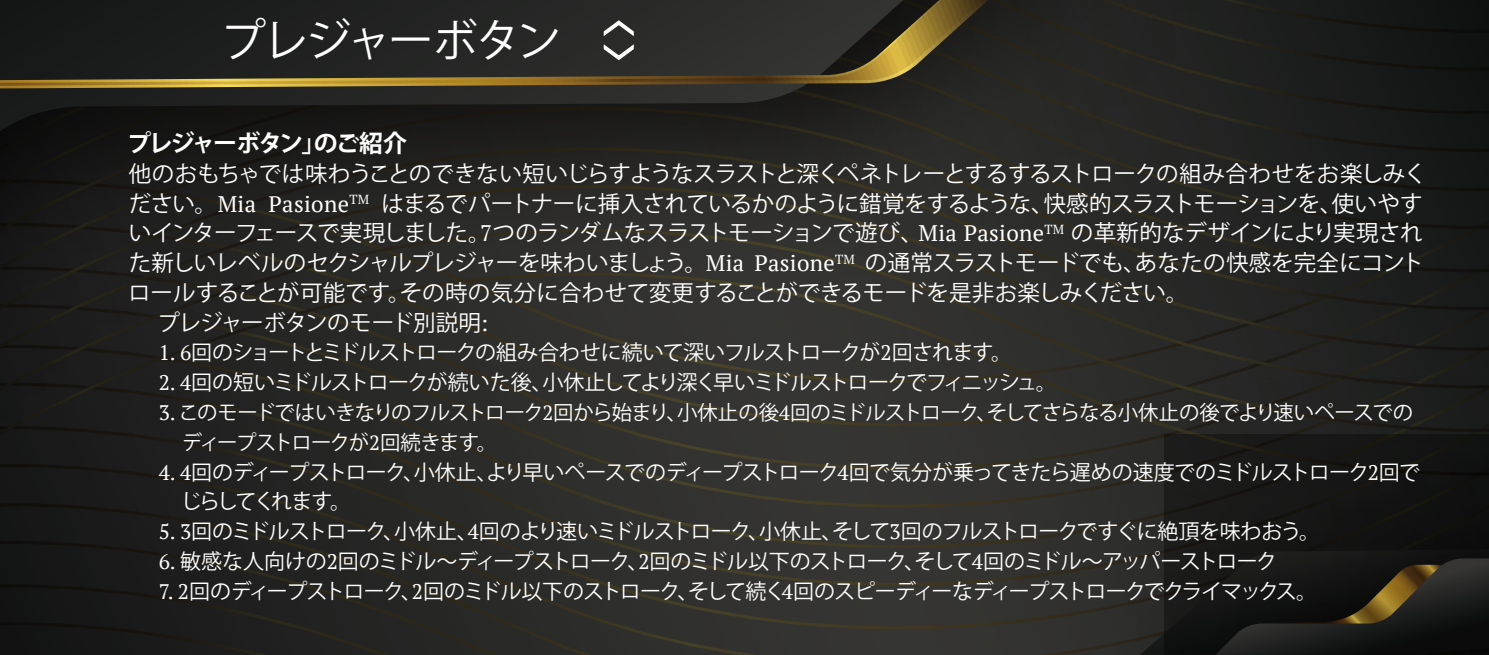
<style>
.page{position:relative;width:1489px;height:655px;background:#fff}
.page>*{position:absolute;margin:0;border:0;box-sizing:border-box;transform-origin:0 0}
.t1{font:45px "Koz Go Pr 6 N";letter-spacing:-.07em;color:#fff}
.t2{font:700 24px "Koz Go Pr 6 N";letter-spacing:-.09em;color:#fff}
.t3{font:22.5px "Koz Go Pr 6 N";letter-spacing:-.025em;color:#fff}
.t4{font:22.5px "Koz Go Pr 6 N";letter-spacing:-.055em;color:#fff}
.t5{font:21px/29.7px "Koz Go Pr 6 N";letter-spacing:-.06em;color:#fff}
.t6{font:21px "Koz Go Pr 6 N";letter-spacing:-.08em;color:#fff}
.t7{font:20.4px/29.7px "Koz Go Pr 6 N";letter-spacing:-.055em;color:#fff}
.s1{font-family:"PT Serif"}
.s2{font-family:"PT Serif";font-size:21px}
</style>
<div class="page">
<svg style="left:0;top:616px;width:897px;height:6px;background:#262624"></svg>
<svg style="left:0;top:622px;width:897px;height:33px;background:#262623"></svg>
<svg style="left:1267px;top:272px;width:221px;height:38px;background:#1d1e1c"></svg>
<div style="left:1267px;top:229px;width:221px;height:43px;background:#1c1e1c"></div>
<div style="left:1267px;top:191px;width:221px;height:38px;background:#1b1c1b"></div>
<div style="left:1267px;top:152px;width:221px;height:39px;background:#1a1b1b"></div>
<div style="left:1267px;top:114px;width:221px;height:38px;background:#191a1a"></div>
<div style="left:1267px;top:71px;width:221px;height:43px;background:#181918"></div>
<div style="left:1267px;top:33px;width:221px;height:38px;background:#171817"></div>
<div style="left:1267px;top:0;width:221px;height:33px;background:#151716"></div>
<img style="left:897px;top:329px;width:591px;height:326px">
<img style="left:1065px;top:428px;width:423px;height:227px">
<svg style="left:1139px;top:549px;width:349px;height:106px;background:#1e1c17"></svg>
<img style="left:0;top:0;width:1267px;height:616px">
<svg style="left:0;top:0;width:1036px;height:391px;background:#292824"></svg>
<svg style="left:602px;top:19px;width:32px;height:42px"></svg>
<h1 class="t1" style="left:221px;top:16px;width:342px">プレジャーボタン</h1>
<p class="t2" style="left:127px;top:130px;width:282px">プレジャーボタン」のご紹介</p>
<p class="t4" style="left:129px;top:161px;width:1299px">他のおもちゃでは味わうことのできない短いじらすようなスラストと深くペネトレーとするするストロークの組み合わせをお楽しみく</p>
<p class="t3" style="left:129px;top:191px;width:1295px">ださい。<span class="s1">Mia Pasione</span><sup>TM</sup> はまるでパートナーに挿入されているかのように錯覚をするような、快感的スラストモーションを、使いやす</p>
<p class="t3" style="left:129px;top:220px;width:1295px">いインターフェースで実現しました。<span class="s1">7</span>つのランダムなスラストモーションで遊び、<span class="s1">Mia Pasione</span><sup>TM</sup> の革新的なデザインにより実現され</p>
<p class="t3" style="left:129px;top:250px;width:1296px">た新しいレベルのセクシャルプレジャーを味わいましょう。<span class="s1">Mia Pasione</span><sup>TM</sup> の通常スラストモードでも、あなたの快感を完全にコント</p>
<p class="t3" style="left:128px;top:280px;width:1061px">ロールすることが可能です。その時の気分に合わせて変更することができるモードを是非お楽しみください。</p>
<p class="t3" style="left:157px;top:310px;width:332px">プレジャーボタンのモード別説明<span class="s1">:</span></p>
<p class="t5" style="left:159px;top:338px;width:855px"><span class="s1">1. 6</span>回のショートとミドルストロークの組み合わせに続いて深いフルストロークが<span class="s1">2</span>回されます。</p>
<p class="t6" style="left:159px;top:371px;width:899px"><span class="s1">2. 4</span>回の短いミドルストロークが続いた後、小休止してより深く早いミドルストロークでフィニッシュ。</p>
<p class="t7" style="left:182px;top:398px;width:1232px;text-indent:-23px"><span class="s2">3.</span> このモードではいきなりのフルストローク<span class="s1">2</span>回から始まり、小休止の後<span class="s1">4</span>回のミドルストローク、そしてさらなる小休止の後でより速いペースでのディープストロークが<span class="s1">2</span>回続きます。</p>
<p class="t5" style="left:180px;top:457px;width:1241px;text-indent:-22px"><span class="s1">4. 4</span>回のディープストローク、小休止、より早いペースでのディープストローク<span class="s1">4</span>回で気分が乗ってきたら遅めの速度でのミドルストローク<span class="s1">2</span>回でじらしてくれます。</p>
<p class="t5" style="left:159px;top:517px;width:1162px"><span class="s1">5. 3</span>回のミドルストローク、小休止、<span class="s1">4</span>回のより速いミドルストローク、小休止、そして<span class="s1">3</span>回のフルストロークですぐに絶頂を味わおう。</p>
<p class="t5" style="left:159px;top:547px;width:1119px"><span class="s1">6.</span> 敏感な人向けの<span class="s1">2</span>回のミドル～ディープストローク、<span class="s1">2</span>回のミドル以下のストローク、そして<span class="s1">4</span>回のミドル～アッパーストローク</p>
<p class="t5" style="left:159px;top:576px;width:1159px"><span class="s1">7. 2</span>回のディープストローク、<span class="s1">2</span>回のミドル以下のストローク、そして続く<span class="s1">4</span>回のスピーディーなディープストロークでクライマックス。</p>
</div>
